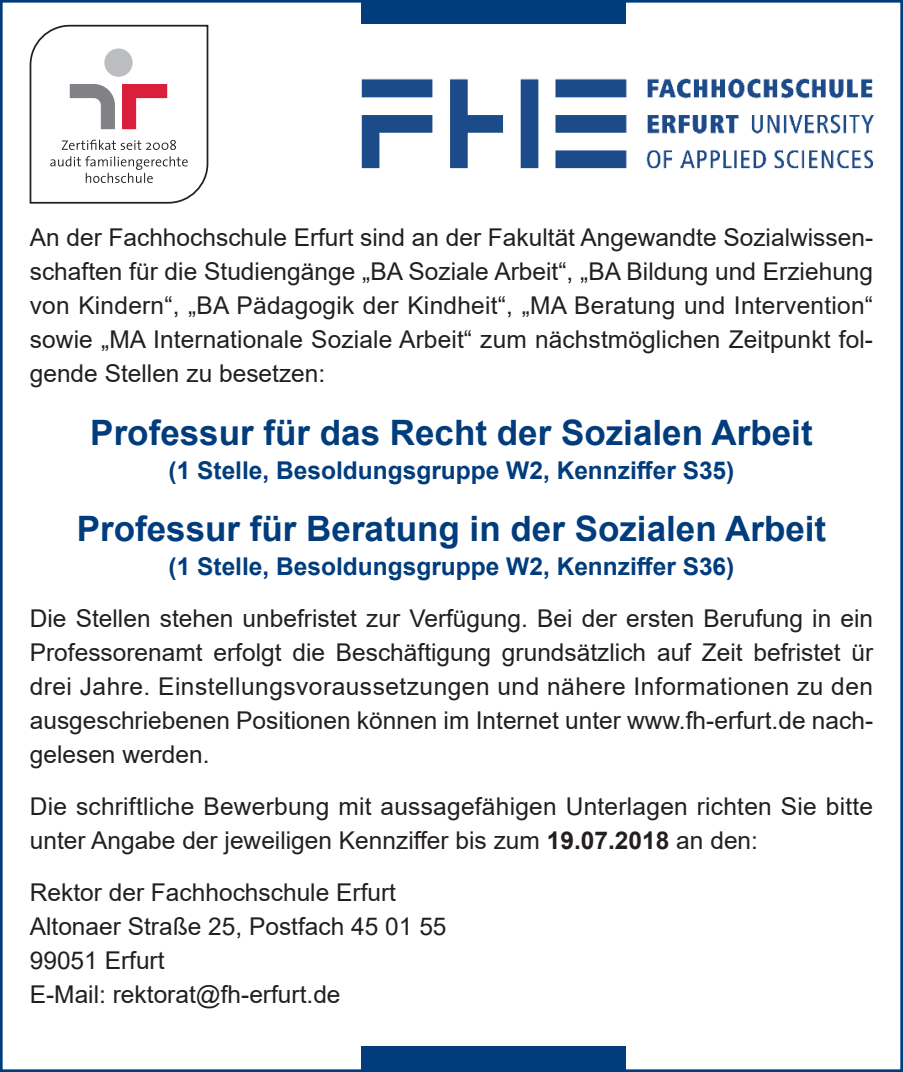
<style>
.page{position:relative;width:903px;height:1072px;background:#fff}
.page>*{position:absolute;margin:0;border:0;box-sizing:border-box;transform-origin:0 0}
.t1{font:700 35px "Arial";color:#013d7d}
.t2{font:24.5px/33.9px "Arial";color:#231f20;text-align:justify}
.t3{font:700 24.5px "Arial";color:#013d7d}
.s1{font-weight:700}
</style>
<div class="page">
<div style="left:361px;top:0;width:265px;height:23px;background:#013d7d"></div>
<img style="left:361px;top:78px;width:513px;height:91px">
<svg style="left:29px;top:24px;width:180px;height:180px"></svg>
<div style="left:361px;top:1046px;width:264px;height:23px;background:#013d7d"></div>
<p class="t2" style="left:30px;top:220px;width:845px">An der Fachhochschule Erfurt sind an der Fakultät Angewandte Sozialwissen&shy;schaften für die Studiengänge „BA Soziale Arbeit“, „BA Bildung und Erziehung von Kindern“, „BA Pädagogik der Kindheit“, „MA Beratung und Intervention“ sowie „MA Internationale Soziale Arbeit“ zum nächstmöglichen Zeitpunkt fol&shy;gende Stellen zu besetzen:</p>
<h1 class="t1" style="left:90px;top:407px;width:724px">Professur für das Recht der Sozialen Arbeit</h1>
<p class="t3" style="left:169px;top:452px;width:567px">(1 Stelle, Besoldungsgruppe W2, Kennziffer S35)</p>
<h1 class="t1" style="left:77px;top:504px;width:751px">Professur für Beratung in der Sozialen Arbeit</h1>
<p class="t3" style="left:169px;top:549px;width:567px">(1 Stelle, Besoldungsgruppe W2, Kennziffer S36)</p>
<p class="t2" style="left:30px;top:601px;width:845px">Die Stellen stehen unbefristet zur Verfügung. Bei der ersten Berufung in ein Professorenamt erfolgt die Beschäftigung grundsätzlich auf Zeit befristet ür drei Jahre. Einstellungsvoraussetzungen und nähere Informationen zu den ausgeschriebenen Positionen können im Internet unter www.fh-erfurt.de nach&shy;gelesen werden.</p>
<p class="t2" style="left:30px;top:789px;width:845px">Die schriftliche Bewerbung mit aussagefähigen Unterlagen richten Sie bitte unter Angabe der jeweiligen Kennziffer bis zum <span class="s1">19.07.2018</span> an den:</p>
<p class="t2" style="left:30px;top:874px;width:418px;text-align:left">Rektor der Fachhochschule Erfurt<br>Altonaer Straße 25, Postfach 45 01 55<br>99051 Erfurt<br>E-Mail: rektorat@fh-erfurt.de</p>
</div>
